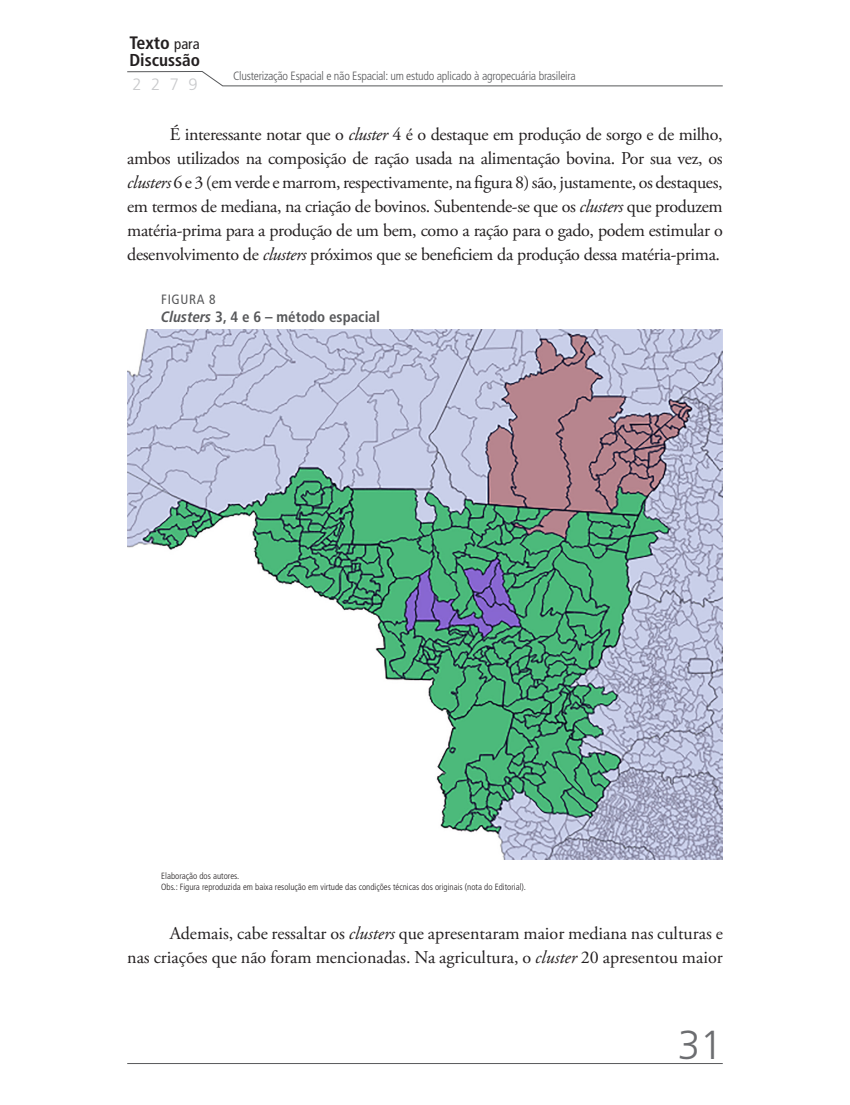
<style>
.page{position:relative;width:850px;height:1105px;background:#fff}
.page>*{position:absolute;margin:0;border:0;box-sizing:border-box;transform-origin:0 0}
.t1{font:300 40.5px "Frutiger LT Pro";color:#6c6d70}
.texto_corrido{font:18px/24px "Adobe Garamond Pro";color:#231f20;text-align:justify}
.t2{font:700 condensed 18px "Frutiger LT Pro";color:#231f20}
.t3{font:700 condensed 17.25px "Frutiger LT Pro";color:#231f20}
.t4{font:300 16.5px "Frutiger LT Pro";color:#c9cacc}
.titulo_2_titulo{font:700 condensed 15px "Frutiger LT Pro";color:#57585a}
.titulo_1_numero{font:condensed 13.5px "Frutiger LT Pro";letter-spacing:.05em;color:#57585a}
.t5{font:300 condensed 12px "Frutiger LT Pro";letter-spacing:-.02em;color:#57585a}
.fonte_elaboracao_soz{font:300 condensed 9px "Frutiger LT Pro";color:#231f20}
.s1{font-weight:400;font-size:15px}
.s2{font-style:italic}
</style>
<div class="page">
<svg style="left:127px;top:71px;width:596px;height:16px"></svg>
<hr style="left:127px;top:1063px;width:595px;height:1px;background:#57585a">
<img style="left:127px;top:330px;width:596px;height:530px">
<p class="t2" style="left:129px;top:32px;width:72px">Texto <span class="s1">para</span></p>
<p class="t3" style="left:129px;top:49px;width:72px">Discussão</p>
<p class="t4" style="left:132px;top:74px;width:67px">2279</p>
<p class="t5" style="left:233px;top:69px;width:344px">Clusterização Espacial e não Espacial: um estudo aplicado à agropecuária brasileira</p>
<p class="texto_corrido" style="left:127px;top:123px;width:597px;text-indent:43px">É interessante notar que o <span class="s2">cluster</span> 4 é o destaque em produção de sorgo e de milho, ambos utilizados na composição de ração usada na alimentação bovina. Por sua vez, os <span class="s2">clusters</span> 6 e 3 (em verde e marrom, respectivamente, na figura 8) são, justamente, os destaques, em termos de mediana, na criação de bovinos. Subentende-se que os <span class="s2">clusters</span> que produzem matéria-prima para a produção de um bem, como a ração para o gado, podem estimular o desenvolvimento de <span class="s2">clusters</span> próximos que se beneficiem da produção dessa matéria-prima.</p>
<p class="titulo_1_numero" style="left:161px;top:291px;width:56px">FIGURA 8</p>
<p class="titulo_2_titulo" style="left:161px;top:308px;width:220px"><span class="s2">Clusters</span> 3, 4 e 6 – método espacial</p>
<p class="fonte_elaboracao_soz" style="left:161px;top:871px;width:80px">Elaboração dos autores.</p>
<p class="fonte_elaboracao_soz" style="left:161px;top:881px;width:366px">Obs.: Figura reproduzida em baixa resolução em virtude das condições técnicas dos originais (nota do Editorial).</p>
<p class="texto_corrido" style="left:127px;top:922px;width:597px;text-align:right">Ademais, cabe ressaltar os <span class="s2">clusters</span> que apresentaram maior mediana nas culturas e<br>nas criações que não foram mencionadas. Na agricultura, o <span class="s2">cluster</span> 20 apresentou maior</p>
<h1 class="t1" style="left:677px;top:1021px;width:47px">31</h1>
</div>
